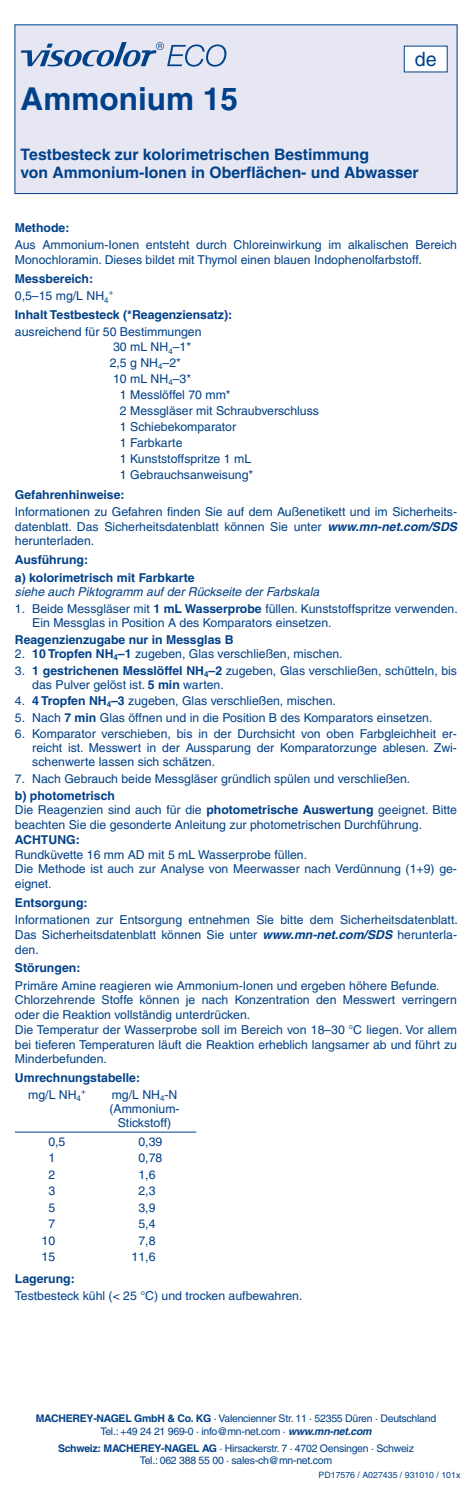
<style>
.page{position:relative;width:472px;height:1489px;background:#fff}
.page>*{position:absolute;margin:0;border:0;box-sizing:border-box;transform-origin:0 0}
.t1{font:700 31.5px "Helvetica LT Pro";color:#004189}
.t2{font:19.78px "Helvetica LT Pro";color:#004189}
.t3{font:700 15.75px/17.5px "Helvetica LT Pro";color:#004189}
.t4{font:12.25px/14.7px "Helvetica LT Pro";color:#004189}
.t5{font:700 12.25px/17.2px "Helvetica LT Pro";color:#004189}
.t6{font:italic 12.25px "Helvetica LT Pro";color:#004189}
.t7{font:10.5px/12.2px "Helvetica LT Pro";letter-spacing:-.025em;color:#004189;text-align:center}
.t8{font:8.75px "Helvetica LT Pro";color:#004189}
.t9{font:8.05px "Helvetica LT Pro";color:#004189}
.s1{font-weight:400}
.s2{font-weight:700;font-style:italic}
.s3{font-weight:700}
</style>
<div class="page">
<div style="left:15px;top:25px;width:441px;height:168px;background:#e6e7f3"></div>
<svg style="left:21px;top:42px;width:205px;height:25px"></svg>
<div style="left:14px;top:24px;width:443px;height:170px;border:1px solid #004189"></div>
<div style="left:404px;top:46px;width:43px;height:26px;background:#fff"></div>
<hr style="left:15px;top:1131px;width:181px;height:1px;background:#004189">
<h2 class="t2" style="left:414px;top:48px;width:23px">de</h2>
<h1 class="t1" style="left:21px;top:80px;width:219px">Ammonium 15</h1>
<p class="t3" style="left:21px;top:146px;width:399px">Testbesteck zur kolorimetrischen Bestimmung<br>von Ammonium-Ionen in Oberflächen- und Abwasser</p>
<p class="t5" style="left:15px;top:219px;width:56px">Methode:</p>
<p class="t4" style="left:15px;top:238px;width:443px">Aus Ammonium-Ionen entsteht durch Chloreinwirkung im alkalischen Bereich<br>Monochloramin. Dieses bildet mit Thymol einen blauen Indophenolfarbstoff.</p>
<p class="t5" style="left:15px;top:270px;width:95px">Messbereich:<br><span class="s1">0,5–15 mg/L NH</span><sub>4</sub></p>
<p class="t9" style="left:109px;top:288px;width:6px">+</p>
<p class="t5" style="left:15px;top:306px;width:218px">Inhalt Testbesteck (*Reagenziensatz):</p>
<p class="t4" style="left:113px;top:325px;width:90px;text-indent:-98px">ausreichend für 50 Bestimmungen<br>30 mL NH<sub>4</sub>–1*</p>
<p class="t4" style="left:110px;top:355px;width:73px">2,5 g NH<sub>4</sub>–2*</p>
<p class="t4" style="left:113px;top:371px;width:79px">10 mL NH<sub>4</sub>–3*</p>
<p class="t4" style="left:120px;top:387px;width:112px">1 Messlöffel 70 mm*</p>
<p class="t4" style="left:120px;top:403px;width:200px">2 Messgläser mit Schraubverschluss</p>
<p class="t4" style="left:120px;top:419px;width:118px">1 Schiebekomparator</p>
<p class="t4" style="left:120px;top:435px;width:64px">1 Farbkarte</p>
<p class="t4" style="left:120px;top:451px;width:133px">1 Kunststoffspritze 1 mL</p>
<p class="t4" style="left:120px;top:467px;width:135px">1 Gebrauchsanweisung*</p>
<p class="t5" style="left:15px;top:486px;width:111px">Gefahrenhinweise:</p>
<p class="t4" style="left:15px;top:504px;width:443px;text-align:justify">Informationen zu Gefahren finden Sie auf dem Außenetikett und im Sicherheits‑ datenblatt. Das Sicherheitsdatenblatt können Sie unter <span class="s2">www.mn‑net.com/SDS </span>herunterladen.</p>
<p class="t5" style="left:15px;top:551px;width:181px">Ausführung:<br>a) kolorimetrisch mit Farbkarte</p>
<p class="t6" style="left:15px;top:585px;width:305px">siehe auch Piktogramm auf der Rückseite der Farbskala</p>
<p class="t4" style="left:32px;top:601px;width:426px;line-height:14px;text-indent:-17px">1. Beide Messgläser mit <span class="s3">1 mL Wasserprobe</span> füllen. Kunststoffspritze verwenden.<br>Ein Messglas in Position A des Komparators einsetzen.</p>
<p class="t5" style="left:15px;top:631px;width:220px">Reagenzienzugabe nur in Messglas B</p>
<p class="t4" style="left:15px;top:646px;width:329px">2. <span class="s3">10 Tropfen NH</span><sub>4</sub><span class="s3">–1</span> zugeben, Glas verschließen, mischen.</p>
<p class="t4" style="left:32px;top:663px;width:426px;line-height:14px;text-indent:-17px">3. <span class="s3">1 gestrichenen Messlöffel NH</span><sub>4</sub><span class="s3">–2</span> zugeben, Glas verschließen, schütteln, bis das Pulver gelöst ist. <span class="s3">5 min</span> warten.</p>
<p class="t4" style="left:15px;top:693px;width:322px">4. <span class="s3">4 Tropfen NH</span><sub>4</sub><span class="s3">–3</span> zugeben, Glas verschließen, mischen.</p>
<p class="t4" style="left:15px;top:709px;width:418px">5. Nach <span class="s3">7 min</span> Glas öffnen und in die Position B des Komparators einsetzen.</p>
<p class="t4" style="left:32px;top:726px;width:426px;line-height:14px;text-align:justify;text-indent:-17px">6. Komparator verschieben, bis in der Durchsicht von oben Farbgleichheit er‑ reicht ist. Messwert in der Aussparung der Komparatorzunge ablesen. Zwi‑ schenwerte lassen sich schätzen.</p>
<p class="t4" style="left:15px;top:770px;width:396px">7. Nach Gebrauch beide Messgläser gründlich spülen und verschließen.</p>
<p class="t4" style="left:15px;top:788px;width:443px"><span class="s3">b) photometrisch<br></span>Die Reagenzien sind auch für die <span class="s3">photometrische Auswertung</span> geeignet. Bitte beachten Sie die gesonderte Anleitung zur photometrischen Durchführung.</p>
<p class="t5" style="left:15px;top:831px;width:66px">ACHTUNG:</p>
<p class="t4" style="left:15px;top:846px;width:443px">Rundküvette 16 mm AD mit 5 mL Wasserprobe füllen.<br>Die Methode ist auch zur Analyse von Meerwasser nach Verdünnung (1+9) ge‑ eignet.</p>
<p class="t5" style="left:15px;top:894px;width:74px">Entsorgung:</p>
<p class="t4" style="left:15px;top:912px;width:444px;text-align:justify">Informationen zur Entsorgung entnehmen Sie bitte dem Sicherheitsdatenblatt.<br>Das Sicherheitsdatenblatt können Sie unter <span class="s2">www.mn‑net.com/SDS</span> herunterla‑ den.</p>
<p class="t5" style="left:15px;top:959px;width:67px">Störungen:</p>
<p class="t4" style="left:15px;top:977px;width:443px">Primäre Amine reagieren wie Ammonium-Ionen und ergeben höhere Befunde.<br>Chlorzehrende Stoffe können je nach Konzentration den Messwert verringern oder die Reaktion vollständig unterdrücken.<br>Die Temperatur der Wasserprobe soll im Bereich von 18–30 °C liegen. Vor allem bei tieferen Temperaturen läuft die Reaktion erheblich langsamer ab und führt zu Minderbefunden.</p>
<p class="t5" style="left:28px;top:1069px;width:113px;line-height:16.4px;text-indent:-13px">Umrechnungstabelle: <span class="s1">mg/L NH</span><sub>4</sub></p>
<p class="t9" style="left:81px;top:1086px;width:6px">+</p>
<p class="t4" style="left:109px;top:1087px;width:69px;line-height:14px;text-align:center">mg/L NH<sub>4</sub>-N (Ammonium-<br>Stickstoff)</p>
<p class="t4" style="left:48px;top:1133px;width:19px">0,5</p>
<p class="t4" style="left:138px;top:1133px;width:25px">0,39</p>
<p class="t4" style="left:48px;top:1150px;width:8px">1</p>
<p class="t4" style="left:138px;top:1150px;width:25px">0,78</p>
<p class="t4" style="left:48px;top:1166px;width:8px">2</p>
<p class="t4" style="left:138px;top:1166px;width:19px">1,6</p>
<p class="t4" style="left:48px;top:1183px;width:8px">3</p>
<p class="t4" style="left:138px;top:1183px;width:19px">2,3</p>
<p class="t4" style="left:48px;top:1199px;width:8px">5</p>
<p class="t4" style="left:138px;top:1199px;width:19px">3,9</p>
<p class="t4" style="left:48px;top:1216px;width:8px">7</p>
<p class="t4" style="left:138px;top:1216px;width:19px">5,4</p>
<p class="t4" style="left:42px;top:1232px;width:15px">10</p>
<p class="t4" style="left:138px;top:1232px;width:19px">7,8</p>
<p class="t4" style="left:42px;top:1249px;width:15px">15</p>
<p class="t4" style="left:131px;top:1249px;width:25px">11,6</p>
<p class="t5" style="left:15px;top:1269px;width:61px">Lagerung:</p>
<p class="t4" style="left:15px;top:1287px;width:289px">Testbesteck kühl (&lt; 25 °C) und trocken aufbewahren.</p>
<p class="t7" style="left:36px;top:1412px;width:401px"><span class="s3">MACHEREY‑NAGEL GmbH &amp; Co. KG</span> · Valencienner Str. 11 · 52355 Düren · Deutschland<br>Tel.: +49 24 21 969‑0 · info@mn‑net.com · <span class="s2">www.mn‑net.com</span></p>
<p class="t7" style="left:58px;top:1441px;width:357px"><span class="s3">Schweiz: MACHEREY‑NAGEL AG</span> · Hirsackerstr. 7 · 4702 Oensingen · Schweiz<br>Tel.: 062 388 55 00 · sales-ch@mn‑net.com</p>
<p class="t8" style="left:318px;top:1469px;width:143px">PD17576 / A027435 / 931010 / 101x</p>
</div>
